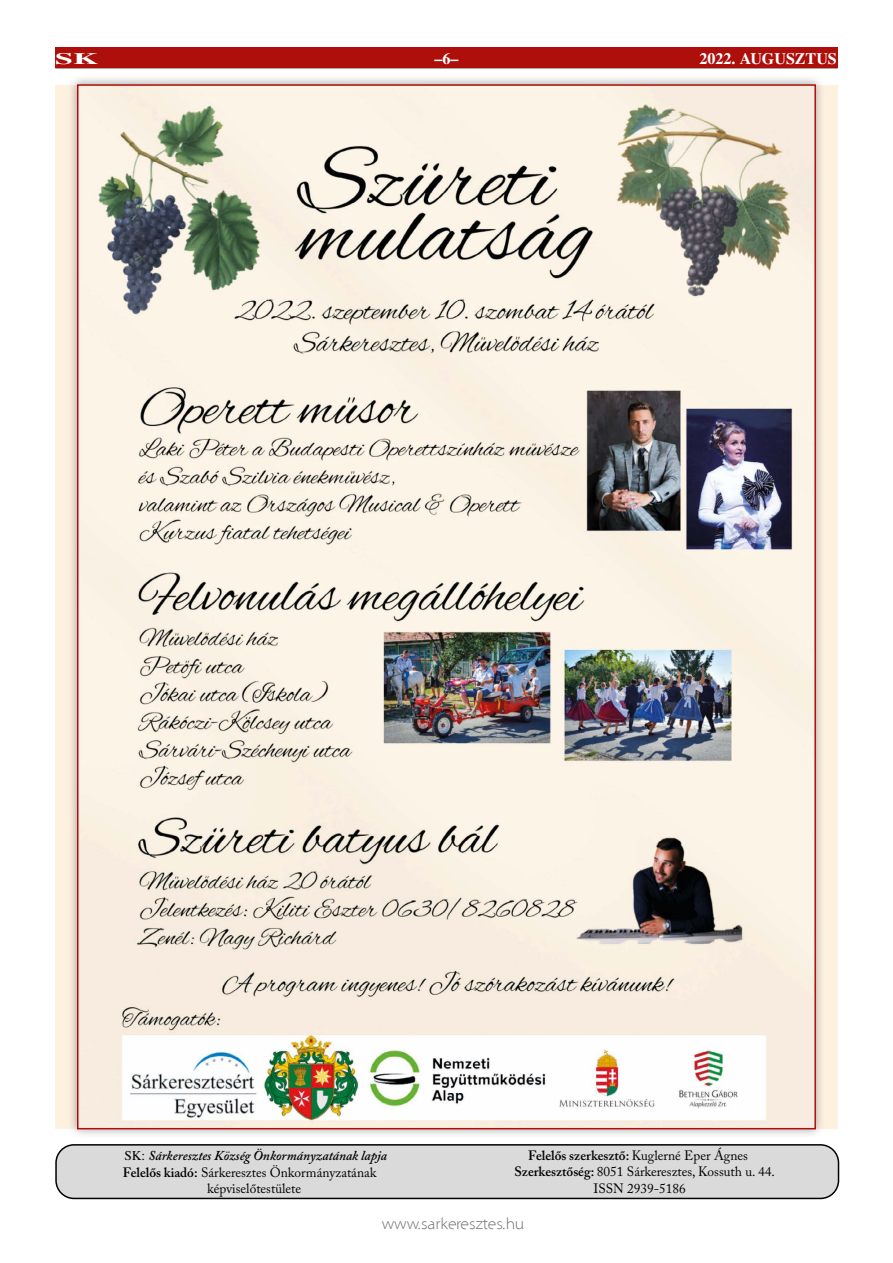
<style>
.page{position:relative;width:893px;height:1263px;background:#fff}
.page>*{position:absolute;margin:0;border:0;box-sizing:border-box;transform-origin:0 0}
.t1{font:300 16.05px "Santana";color:#706f6f}
.t2{font:700 16.05px "STIX General";color:#fff}
.t3{font:700 16.05px "STIX General";color:#fff;scale:2 1}
.t4{font:13.5px "Adobe Caslon Pro";color:#000}
.t5{font:italic 600 13.5px "Adobe Caslon Pro";color:#000}
.t6{font:600 13.5px "Adobe Caslon Pro";color:#000}
.s1{font-family:"STIX General";font-weight:400;font-style:normal}
.s2{font-weight:600}
.s3{font-weight:400}
</style>
<div class="page">
<hr style="left:55px;top:67px;width:783px;height:2px;background:#706f6f">
<div style="left:55px;top:48px;width:783px;height:20px;background:#ae0f0a"></div>
<div style="left:55px;top:85px;width:783px;height:1043px;background:#fef1e0"></div>
<div style="left:56px;top:1145px;width:782px;height:53px;background:#dadada;border-radius:18px"></div>
<div style="left:55px;top:1144px;width:784px;height:55px;border:2px solid #000;border-radius:18px"></div>
<div style="left:68px;top:75px;width:758px;height:1064px;background:#706f6f;opacity:.66"></div>
<img style="left:80px;top:87px;width:733px;height:1039px">
<p class="t3" style="left:55px;top:47px;width:23px">SK</p>
<p class="t2" style="left:434px;top:47px;width:26px">–6–</p>
<p class="t2" style="left:699px;top:47px;width:139px">2022. AUGUSZTUS</p>
<p class="t5" style="left:124px;top:1148px;width:264px"><span class="s1">SK:</span> Sárkeresztes Község Önkormányzatának lapja</p>
<p class="t4" style="left:123px;top:1164px;width:255px"><span class="s2">Felelős kiadó:</span> Sárkeresztes Önkormányzatának</p>
<p class="t4" style="left:207px;top:1180px;width:95px">képviselőtestülete</p>
<p class="t6" style="left:528px;top:1147px;width:221px">Felelős szerkesztő: <span class="s3">Kuglerné Eper Ágnes</span></p>
<p class="t4" style="left:514px;top:1164px;width:262px"><span class="s2">Szerkesztőség:</span> 8051 Sárkeresztes, Kossuth u. 44.</p>
<p class="t4" style="left:593px;top:1180px;width:94px">ISSN 2939-5186</p>
<p class="t1" style="left:382px;top:1215px;width:144px">www.sarkeresztes.hu</p>
</div>
